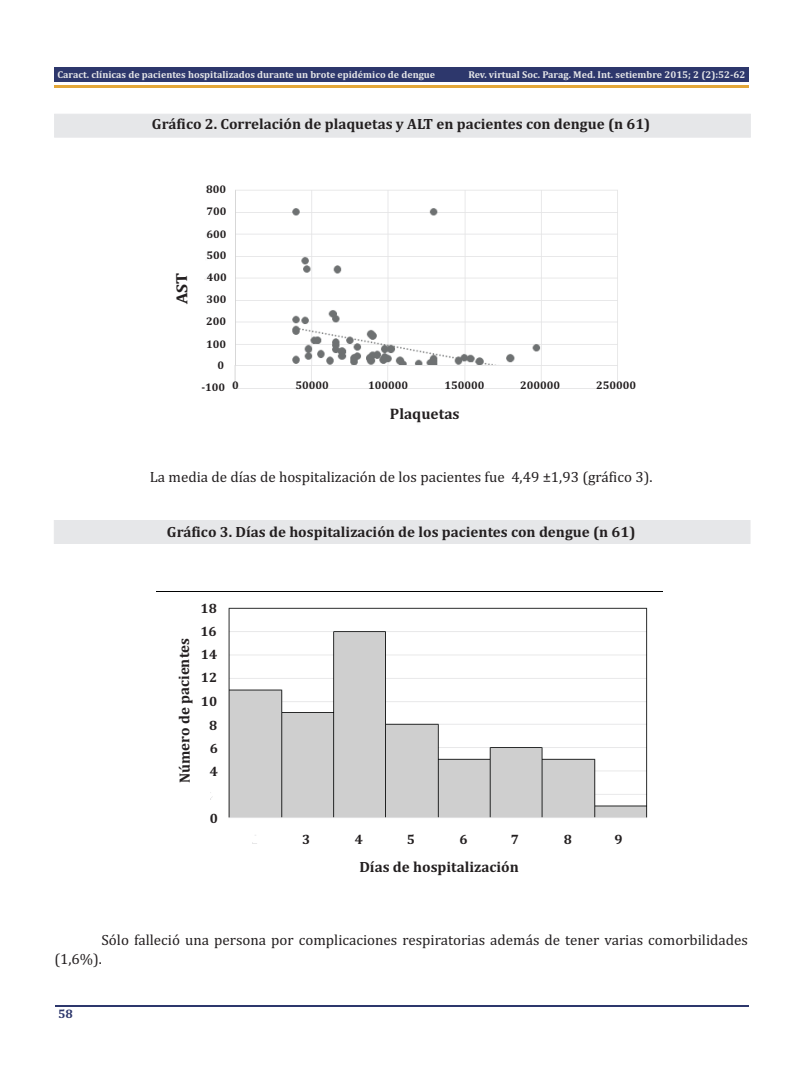
<style>
.page{position:relative;width:803px;height:1068px;background:#fff}
.page>*{position:absolute;margin:0;border:0;box-sizing:border-box;transform-origin:0 0}
.t1{font:700 15.38px "Cambria";color:#231f20}
.t2{font:15px/18.5px "Cambria";color:#231f20}
.t3{font:700 15px "Cambria";color:#231f20}
.t4{font:700 13.75px "Cambria";color:#231f20}
.t5{font:700 12.5px "Cambria";color:#2d376c}
.t6{font:700 11.25px "Cambria";color:#231f20}
.t7{font:700 10px "Cambria";color:#e6e7e9}
</style>
<div class="page">
<div style="left:54px;top:520px;width:695px;height:24px;background:#e6e7e9"></div>
<div style="left:54px;top:114px;width:696px;height:23px;background:#e6e7e9"></div>
<hr style="left:56px;top:1005px;width:692px;height:1px;background:#2d376c">
<div style="left:54px;top:67px;width:694px;height:15px;background:#2d376c"></div>
<img style="left:204px;top:190px;width:414px;height:199px">
<img style="left:233px;top:365px;width:383px;height:24px">
<img style="left:186px;top:607px;width:462px;height:237px">
<hr style="left:54px;top:85px;width:694px;height:3px;background:#e2a639">
<p class="t7" style="left:57px;top:70px;width:379px">Caract. clínicas de pacientes hospitalizados durante un brote epidémico de dengue</p>
<p class="t7" style="left:468px;top:70px;width:278px">Rev. virtual Soc. Parag. Med. Int. setiembre 2015; 2 (2):52-62</p>
<p class="t3" style="left:152px;top:118px;width:499px">Gráfico 2. Correlación de plaquetas y ALT en pacientes con dengue (n 61)</p>
<p class="t6" style="left:206px;top:185px;width:21px">800</p>
<p class="t6" style="left:206px;top:207px;width:21px">700</p>
<p class="t6" style="left:206px;top:229px;width:21px">600</p>
<p class="t6" style="left:206px;top:251px;width:21px">500</p>
<p class="t6" style="left:207px;top:273px;width:21px">400</p>
<p class="t6" style="left:206px;top:294px;width:21px">300</p>
<p class="t6" style="left:206px;top:317px;width:21px">200</p>
<p class="t6" style="left:206px;top:339px;width:21px">100</p>
<p class="t6" style="left:217px;top:360px;width:8px">0</p>
<p class="t6" style="left:201px;top:382px;width:39px">-100 0</p>
<p class="t6" style="left:295px;top:380px;width:35px">50000</p>
<p class="t6" style="left:368px;top:380px;width:41px">100000</p>
<p class="t6" style="left:444px;top:380px;width:41px">150000</p>
<p class="t6" style="left:520px;top:380px;width:41px">200000</p>
<p class="t6" style="left:595px;top:380px;width:41px">250000</p>
<p class="t1" style="left:389px;top:407px;width:71px">Plaquetas</p>
<p class="t2" style="left:150px;top:468px;width:504px">La media de días de hospitalización de los pacientes fue 4,49 ±1,93 (gráfico 3).</p>
<p class="t3" style="left:167px;top:525px;width:469px">Gráfico 3. Días de hospitalización de los pacientes con dengue (n 61)</p>
<p class="t4" style="left:200px;top:602px;width:18px">18</p>
<p class="t3" style="left:177px;top:783px;width:147px;rotate:-90deg">Núm o d pacien s</p>
<p class="t3" style="left:177px;top:658px;width:15px;rotate:-90deg">te</p>
<p class="t3" style="left:178px;top:715px;width:10px;rotate:-90deg">e</p>
<p class="t3" style="left:178px;top:751px;width:16px;rotate:-90deg">er</p>
<p class="t4" style="left:200px;top:625px;width:18px">16</p>
<p class="t4" style="left:201px;top:648px;width:18px">14</p>
<p class="t4" style="left:201px;top:672px;width:18px">12</p>
<p class="t4" style="left:201px;top:695px;width:18px">10</p>
<p class="t4" style="left:209px;top:719px;width:10px">8</p>
<p class="t4" style="left:210px;top:742px;width:10px">6</p>
<p class="t4" style="left:210px;top:765px;width:10px">4</p>
<p class="t4" style="left:210px;top:812px;width:10px">0</p>
<p class="t4" style="left:302px;top:833px;width:10px">3</p>
<p class="t4" style="left:355px;top:833px;width:10px">4</p>
<p class="t4" style="left:406px;top:833px;width:10px">5</p>
<p class="t4" style="left:459px;top:833px;width:10px">6</p>
<p class="t4" style="left:510px;top:833px;width:10px">7</p>
<p class="t4" style="left:563px;top:833px;width:10px">8</p>
<p class="t4" style="left:614px;top:833px;width:10px">9</p>
<p class="t3" style="left:359px;top:860px;width:161px">Días de hospitalización</p>
<p class="t2" style="left:54px;top:931px;width:694px;text-indent:47px">Sólo falleció una persona por complicaciones respiratorias además de tener varias comorbilidades (1,6%).</p>
<p class="t5" style="left:58px;top:1008px;width:16px">58</p>
</div>
